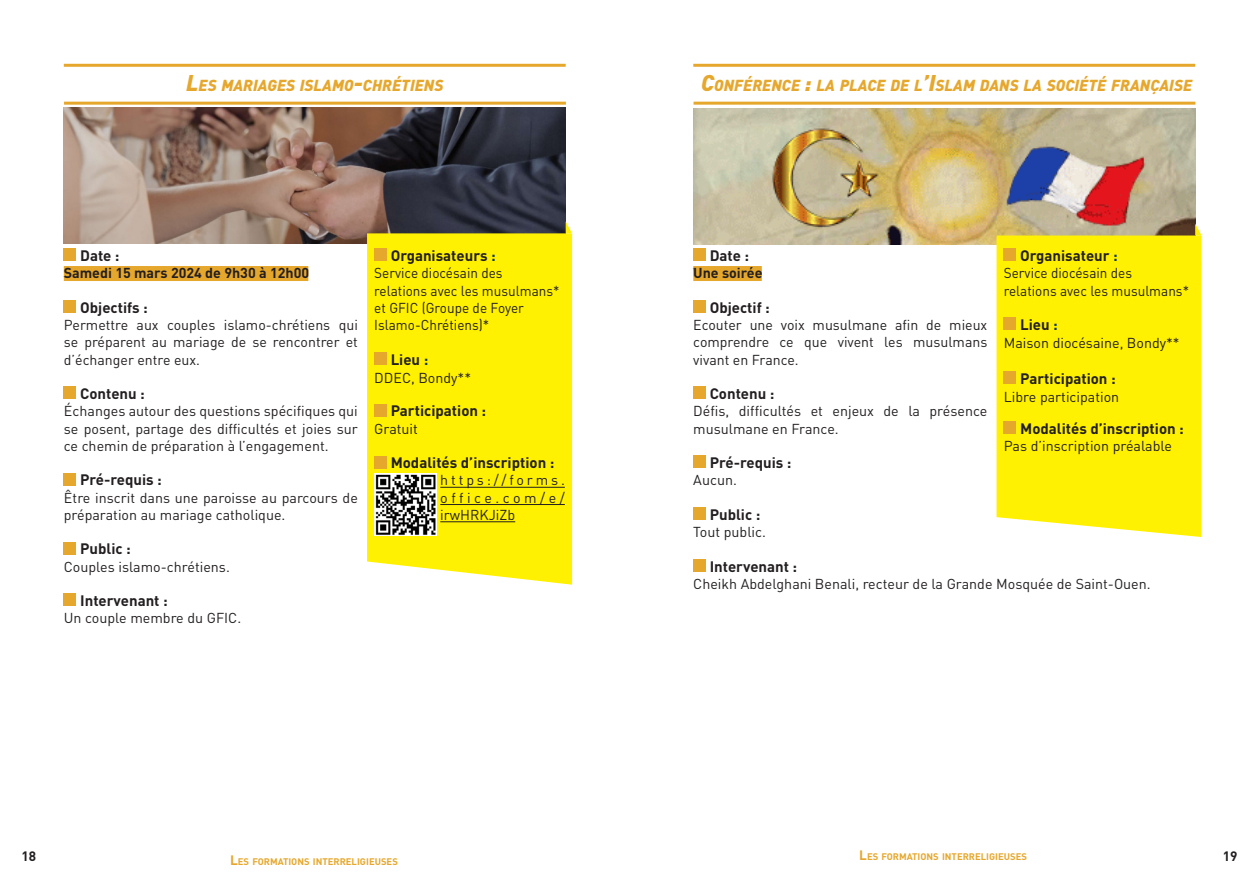
<style>
.page{position:relative;width:1259px;height:893px;background:#fff}
.page>*{position:absolute;margin:0;border:0;box-sizing:border-box;transform-origin:0 0}
.t1{font:italic 900 15.75px "DIN Pro";color:#e6a72d}
.Intertitre{font:700 15px "DIN Pro";color:#231f20}
.Intertitre-2{font:14.25px/17.2px "DIN Pro";color:#231f20;text-align:justify}
.Intertitre-3{font:14.25px/17.2px "DIN Pro";color:#231f20;scale:.95 1}
.t2{font:700 14.25px "DIN Pro";color:#231f20}
.t3{font:700 13.5px "DIN Pro";color:#231f20}
.t4{font:700 9.45px "DIN Pro";color:#e6a72c}
.s1{font-size:22.5px}
.s2{color:#0d3755}
.s3{font-size:13.5px}
</style>
<div class="page">
<hr style="left:64px;top:64px;width:502px;height:3px;background:#e6a72d">
<hr style="left:64px;top:102px;width:502px;height:3px;background:#e6a72d">
<img style="left:64px;top:107px;width:502px;height:137px">
<div style="left:64px;top:249px;width:12px;height:12px;background:#e6a72d"></div>
<div style="left:64px;top:266px;width:244px;height:15px;background:#e6a72d"></div>
<div style="left:64px;top:301px;width:12px;height:12px;background:#e6a72d"></div>
<div style="left:64px;top:387px;width:12px;height:12px;background:#e6a72d"></div>
<div style="left:64px;top:473px;width:12px;height:12px;background:#e6a72d"></div>
<div style="left:64px;top:542px;width:12px;height:12px;background:#e6a72d"></div>
<div style="left:64px;top:594px;width:12px;height:12px;background:#e6a72d"></div>
<div style="left:367px;top:233px;width:205px;height:352px;background:#fff101"></div>
<hr style="left:440px;top:487px;width:125px;height:1px;background:#231f20">
<hr style="left:440px;top:504px;width:125px;height:1px;background:#231f20">
<hr style="left:440px;top:521px;width:75px;height:1px;background:#231f20">
<div style="left:374px;top:249px;width:12px;height:12px;background:#e6a72d"></div>
<div style="left:374px;top:352px;width:12px;height:12px;background:#e6a72d"></div>
<div style="left:374px;top:404px;width:12px;height:12px;background:#e6a72d"></div>
<div style="left:374px;top:456px;width:12px;height:12px;background:#e6a72d"></div>
<svg style="left:566px;top:222px;width:6px;height:11px"></svg>
<img style="left:374px;top:473px;width:63px;height:62px">
<hr style="left:693px;top:64px;width:502px;height:3px;background:#e6a72d">
<hr style="left:693px;top:102px;width:502px;height:3px;background:#e6a72d">
<img style="left:693px;top:109px;width:502px;height:136px">
<div style="left:693px;top:249px;width:12px;height:12px;background:#e6a72d"></div>
<div style="left:693px;top:266px;width:69px;height:15px;background:#e6a72d"></div>
<div style="left:693px;top:301px;width:12px;height:12px;background:#e6a72d"></div>
<div style="left:693px;top:387px;width:12px;height:12px;background:#e6a72c"></div>
<div style="left:693px;top:456px;width:12px;height:12px;background:#e6a72d"></div>
<div style="left:693px;top:508px;width:12px;height:12px;background:#e6a72d"></div>
<div style="left:693px;top:559px;width:12px;height:13px;background:#e6a72d"></div>
<div style="left:996px;top:236px;width:205px;height:301px;background:#fff101"></div>
<div style="left:1003px;top:249px;width:13px;height:12px;background:#e6a72d"></div>
<div style="left:1003px;top:318px;width:13px;height:12px;background:#e6a72d"></div>
<div style="left:1003px;top:372px;width:13px;height:12px;background:#e6a72d"></div>
<div style="left:1003px;top:422px;width:13px;height:12px;background:#e6a72d"></div>
<svg style="left:1195px;top:224px;width:6px;height:12px"></svg>
<p class="t1" style="left:186px;top:72px;width:259px"><span class="s1">L</span>ES MARIAGES ISLAMO<span class="s1">-</span>CHRÉTIENS</p>
<p class="t1" style="left:701px;top:72px;width:493px"><span class="s1">C</span>ONFÉRENCE <span class="s1">:</span> LA PLACE DE L<span class="s1">’I</span>SLAM DANS LA SOCIÉTÉ FRANÇAISE</p>
<p class="Intertitre" style="left:80px;top:243px;width:41px">Date :</p>
<p class="t2" style="left:64px;top:261px;width:247px">Samedi 15 mars 2024 de 9h30 à 12h00</p>
<p class="t2" style="left:134px;top:261px;width:172px">janvier 2024 de 9h30 à 14h</p>
<p class="Intertitre" style="left:80px;top:295px;width:69px">Objectifs :</p>
<p class="Intertitre-2" style="left:64px;top:315px;width:296px">Permettre aux couples islamo-chrétiens qui se préparent au mariage de se rencontrer et d’échanger entre eux.</p>
<p class="Intertitre" style="left:80px;top:381px;width:66px">Contenu :</p>
<p class="Intertitre-2" style="left:64px;top:401px;width:296px">Échanges autour des questions spécifiques qui se posent, partage des difficultés et joies sur ce chemin de préparation à l’engagement.</p>
<p class="Intertitre" style="left:80px;top:467px;width:83px">Pré-requis :</p>
<p class="Intertitre-2" style="left:64px;top:487px;width:295px">Être inscrit dans une paroisse au parcours de préparation au mariage catholique.</p>
<p class="Intertitre" style="left:80px;top:536px;width:52px">Public :</p>
<p class="Intertitre-2" style="left:64px;top:556px;width:168px">Couples islamo-chrétiens.</p>
<p class="Intertitre" style="left:80px;top:588px;width:89px">Intervenant :</p>
<p class="Intertitre-2" style="left:64px;top:608px;width:179px">Un couple membre du GFIC.</p>
<p class="Intertitre" style="left:391px;top:243px;width:106px">Organisateurs <span class="s2">:</span></p>
<p class="Intertitre-3" style="left:374px;top:263px;width:137px">Service diocésain des</p>
<p class="Intertitre-3" style="left:374px;top:280px;width:196px">relations avec les musulmans* et GFIC (Groupe de Foyer<br>Islamo-Chrétiens)*</p>
<p class="Intertitre" style="left:391px;top:347px;width:39px">Lieu <span class="s2">:</span></p>
<p class="Intertitre-2" style="left:374px;top:367px;width:98px">DDEC, Bondy**</p>
<p class="Intertitre" style="left:391px;top:398px;width:97px">Participation :</p>
<p class="Intertitre-2" style="left:374px;top:418px;width:45px">Gratuit</p>
<p class="Intertitre" style="left:391px;top:450px;width:165px">Modalités d’inscription :</p>
<p class="Intertitre-2" style="left:440px;top:470px;width:126px">https://forms. office.com/e/ irwHRKJiZb</p>
<p class="Intertitre" style="left:1020px;top:243px;width:99px">Organisateur <span class="s2">:</span></p>
<p class="Intertitre-3" style="left:1003px;top:263px;width:137px">Service diocésain des</p>
<p class="Intertitre-3" style="left:1003px;top:280px;width:196px">relations avec les musulmans*</p>
<p class="Intertitre" style="left:1020px;top:312px;width:39px">Lieu <span class="s2">:</span></p>
<p class="Intertitre-2" style="left:1003px;top:333px;width:177px">Maison diocésaine, Bondy**</p>
<p class="Intertitre" style="left:1020px;top:366px;width:97px">Participation :</p>
<p class="Intertitre-2" style="left:1003px;top:387px;width:117px">Libre participation</p>
<p class="Intertitre" style="left:1020px;top:416px;width:165px">Modalités d’inscription :</p>
<p class="Intertitre-2" style="left:1003px;top:436px;width:170px">Pas d’inscription préalable</p>
<p class="Intertitre" style="left:709px;top:243px;width:41px">Date :</p>
<p class="t2" style="left:693px;top:261px;width:70px">Vendredi 8</p>
<p class="Intertitre" style="left:709px;top:295px;width:62px">Objectif :</p>
<p class="Intertitre-2" style="left:693px;top:315px;width:296px">Ecouter une voix musulmane afin de mieux comprendre ce que vivent les musulmans vivant en France.</p>
<p class="Intertitre" style="left:709px;top:381px;width:66px">Contenu :</p>
<p class="Intertitre-2" style="left:693px;top:401px;width:296px">Défis, difficultés et enjeux de la présence musulmane en France.</p>
<p class="Intertitre" style="left:709px;top:450px;width:83px">Pré-requis :</p>
<p class="Intertitre-2" style="left:693px;top:470px;width:45px">Aucun.</p>
<p class="Intertitre" style="left:709px;top:502px;width:52px">Public :</p>
<p class="Intertitre-2" style="left:693px;top:522px;width:74px">Tout public.</p>
<p class="Intertitre" style="left:709px;top:554px;width:89px">Intervenant :</p>
<p class="Intertitre-2" style="left:693px;top:574px;width:459px">Cheikh Abdelghani Benali, recteur de la Grande Mosquée de Saint-Ouen.</p>
<p class="t2" style="left:693px;top:261px;width:71px">Une soirée</p>
<p class="t4" style="left:859px;top:849px;width:169px"><span class="s3">L</span>ES FORMATIONS INTERRELIGIEUSES</p>
<p class="t3" style="left:21px;top:845px;width:16px">18</p>
<p class="t4" style="left:230px;top:853px;width:169px"><span class="s3">L</span>ES FORMATIONS INTERRELIGIEUSES</p>
<p class="t3" style="left:1223px;top:845px;width:16px">19</p>
</div>
